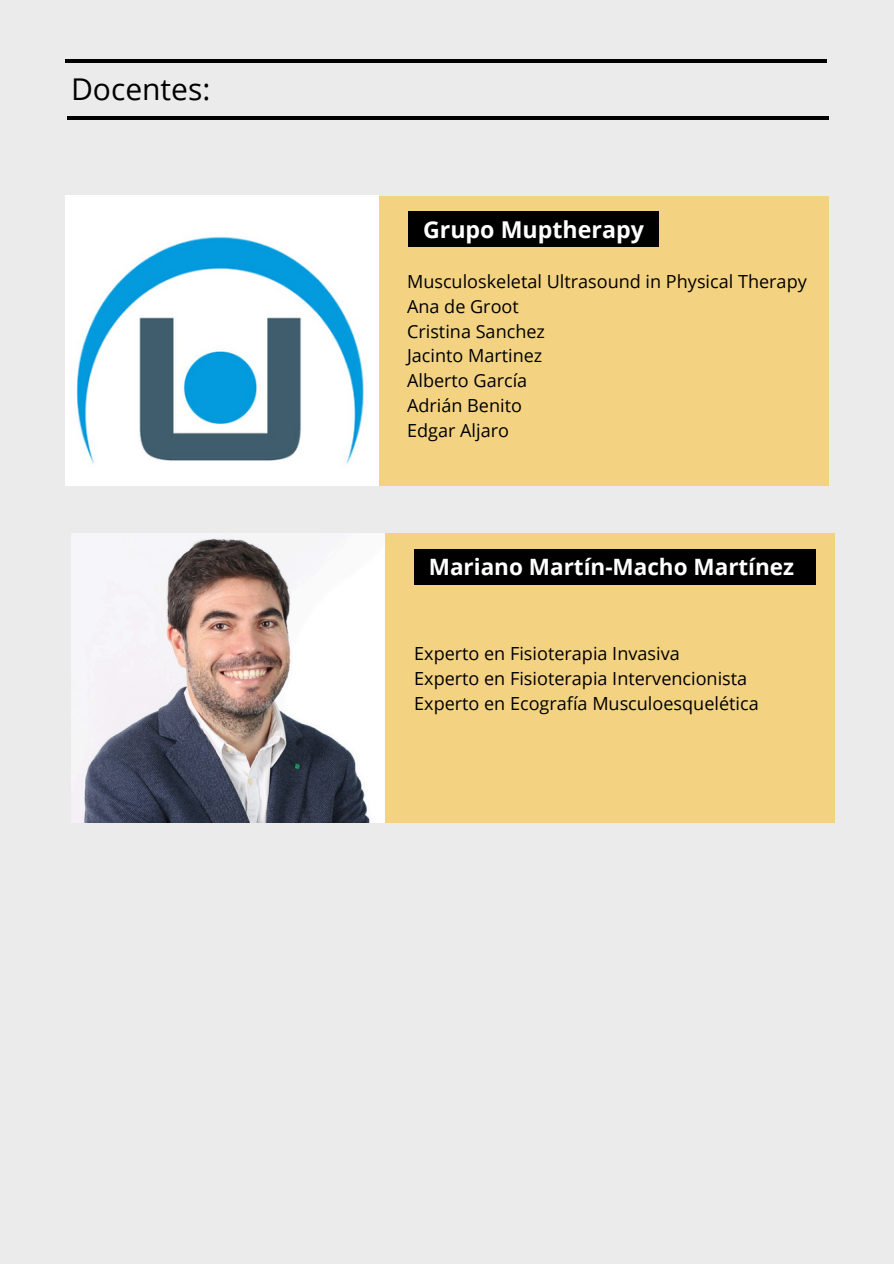
<style>
.page{position:relative;width:894px;height:1264px;background:#fff}
.page>*{position:absolute;margin:0;border:0;box-sizing:border-box;transform-origin:0 0}
.t1{font:30px "Open Sans";color:#000}
.t2{font:700 23.25px "Open Sans";color:#fff}
.t3{font:700 22.5px "Open Sans";color:#fff}
.t4{font:18px "Open Sans";color:#000}
</style>
<div class="page">
<div style="left:0;top:0;width:893px;height:1263px;background:#ebebeb"></div>
<hr style="left:65px;top:59px;width:761px;height:3px;background:#000">
<hr style="left:67px;top:117px;width:761px;height:3px;background:#000">
<div style="left:67px;top:196px;width:761px;height:289px;background:#f3d382"></div>
<div style="left:408px;top:212px;width:250px;height:35px;background:#000"></div>
<img style="left:65px;top:196px;width:313px;height:289px">
<div style="left:72px;top:533px;width:761px;height:290px;background:#f3d382"></div>
<div style="left:414px;top:549px;width:401px;height:35px;background:#000"></div>
<img style="left:71px;top:533px;width:313px;height:289px">
<h1 class="t1" style="left:71px;top:68px;width:141px">Docentes:</h1>
<h2 class="t2" style="left:423px;top:213px;width:222px">Grupo Muptherapy</h2>
<p class="t4" style="left:407px;top:269px;width:401px">Musculoskeletal Ultrasound in Physical Therapy</p>
<p class="t4" style="left:407px;top:293px;width:113px">Ana de Groot</p>
<p class="t4" style="left:407px;top:318px;width:139px">Cristina Sanchez</p>
<p class="t4" style="left:407px;top:343px;width:137px">Jacinto Martinez</p>
<p class="t4" style="left:407px;top:368px;width:122px">Alberto García</p>
<p class="t4" style="left:407px;top:392px;width:116px">Adrián Benito</p>
<p class="t4" style="left:407px;top:417px;width:103px">Edgar Aljaro</p>
<h2 class="t3" style="left:428px;top:550px;width:367px">Mariano Martín-Macho Martínez</h2>
<p class="t4" style="left:414px;top:641px;width:267px">Experto en Fisioterapia Invasiva</p>
<p class="t4" style="left:414px;top:665px;width:334px">Experto en Fisioterapia Intervencionista</p>
<p class="t4" style="left:414px;top:690px;width:346px">Experto en Ecografía Musculoesquelética</p>
</div>
